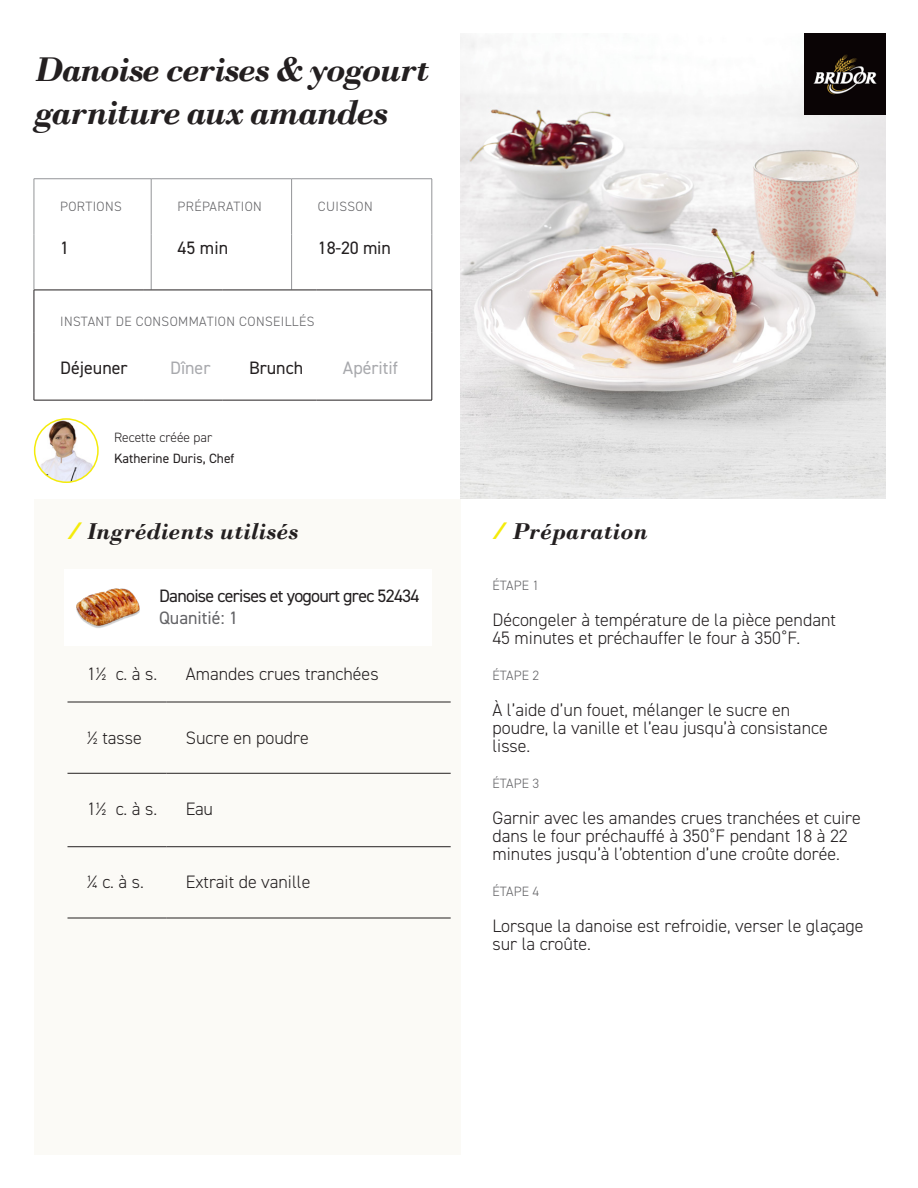
<style>
.page{position:relative;width:918px;height:1188px;background:#fff}
.page>*{position:absolute;margin:0;border:0;box-sizing:border-box;transform-origin:0 0}
.t1{font:italic 700 36px/43.2px "Bodoni";letter-spacing:-.04em;color:#231f20}
.t2{font:italic 700 24px "Bodoni";color:#231f20}
.t3{font:300 18px/18px "DIN2014";color:#231f20}
.t4{font:18px "DIN2014";letter-spacing:-.04em;color:#231f20}
.t5{font:18px "DIN2014";color:#a8a9ad}
.t6{font:18px "DIN2014";color:#636366}
.t7{font:18px "DIN2014";color:#231f20}
.t8{font:300 13.5px "DIN2014";letter-spacing:.03em;color:#636366}
.t9{font:13.5px "DIN2014";color:#231f20}
.t10{font:300 13.5px "DIN2014";color:#231f20}
.s1{font-family:"DIN2014";font-style:normal;color:#f4eb0a}
</style>
<div class="page">
<hr style="left:34px;top:178px;width:117px;height:1px;background:#939598">
<hr style="left:34px;top:179px;width:1px;height:55px;background:#939598">
<hr style="left:151px;top:178px;width:141px;height:1px;background:#939598">
<hr style="left:151px;top:179px;width:1px;height:55px;background:#939598">
<hr style="left:292px;top:178px;width:140px;height:1px;background:#939598">
<hr style="left:291px;top:179px;width:1px;height:55px;background:#939598">
<hr style="left:432px;top:179px;width:1px;height:55px;background:#939598">
<hr style="left:34px;top:234px;width:1px;height:55px;background:#939598">
<hr style="left:151px;top:234px;width:1px;height:55px;background:#939598">
<hr style="left:291px;top:234px;width:1px;height:55px;background:#939598">
<hr style="left:432px;top:234px;width:1px;height:55px;background:#939598">
<hr style="left:34px;top:290px;width:110px;height:1px;background:#231f20">
<hr style="left:34px;top:290px;width:1px;height:42px;background:#231f20">
<hr style="left:144px;top:290px;width:79px;height:1px;background:#231f20">
<hr style="left:223px;top:290px;width:94px;height:1px;background:#231f20">
<hr style="left:317px;top:290px;width:115px;height:1px;background:#231f20">
<hr style="left:432px;top:290px;width:1px;height:42px;background:#231f20">
<hr style="left:34px;top:332px;width:1px;height:68px;background:#231f20">
<hr style="left:432px;top:332px;width:1px;height:68px;background:#231f20">
<hr style="left:34px;top:400px;width:110px;height:1px;background:#231f20">
<hr style="left:144px;top:400px;width:79px;height:1px;background:#231f20">
<hr style="left:223px;top:400px;width:94px;height:1px;background:#231f20">
<hr style="left:317px;top:400px;width:115px;height:1px;background:#231f20">
<img style="left:460px;top:34px;width:426px;height:465px">
<img style="left:35px;top:419px;width:63px;height:63px;border-radius:32px">
<div style="left:34px;top:418px;width:65px;height:65px;border:2px solid #f4eb0a;border-radius:50%"></div>
<div style="left:34px;top:499px;width:426px;height:655px;background:#fbfaf6"></div>
<hr style="left:68px;top:702px;width:98px;height:1px;background:#231f20">
<hr style="left:166px;top:702px;width:285px;height:1px;background:#231f20">
<hr style="left:68px;top:773px;width:98px;height:1px;background:#231f20">
<hr style="left:166px;top:773px;width:285px;height:1px;background:#231f20">
<hr style="left:68px;top:846px;width:98px;height:1px;background:#231f20">
<hr style="left:166px;top:846px;width:285px;height:1px;background:#231f20">
<hr style="left:68px;top:918px;width:98px;height:1px;background:#231f20">
<hr style="left:166px;top:918px;width:285px;height:1px;background:#231f20">
<div style="left:65px;top:570px;width:367px;height:76px;background:#fff"></div>
<img style="left:76px;top:588px;width:64px;height:40px">
<img style="left:805px;top:34px;width:81px;height:81px">
<p class="t1" style="left:34px;top:48px;width:396px">Danoise cerises &amp; yogourt garniture aux amandes</p>
<p class="t8" style="left:60px;top:199px;width:63px">PORTIONS</p>
<p class="t8" style="left:177px;top:199px;width:86px">PRÉPARATION</p>
<p class="t8" style="left:318px;top:199px;width:56px">CUISSON</p>
<p class="t4" style="left:60px;top:237px;width:10px">1</p>
<p class="t4" style="left:177px;top:237px;width:52px">45 min</p>
<p class="t4" style="left:318px;top:237px;width:75px">18-20 min</p>
<p class="t8" style="left:60px;top:313px;width:256px">INSTANT DE CONSOMMATION CONSEILLÉS</p>
<p class="t7" style="left:60px;top:356px;width:69px">Déjeuner</p>
<p class="t5" style="left:170px;top:356px;width:42px">Dîner</p>
<p class="t4" style="left:249px;top:356px;width:56px">Brunch</p>
<p class="t5" style="left:343px;top:356px;width:57px">Apéritif</p>
<p class="t10" style="left:114px;top:430px;width:100px">Recette créée par</p>
<p class="t9" style="left:114px;top:450px;width:122px">Katherine Duris, Chef</p>
<p class="t2" style="left:68px;top:517px;width:233px"><span class="s1">⁄</span> Ingrédients utilisés</p>
<p class="t4" style="left:159px;top:585px;width:262px">Danoise cerises et yogourt grec 52434</p>
<p class="t6" style="left:159px;top:607px;width:81px">Quanitié: 1</p>
<p class="t3" style="left:87px;top:665px;width:72px">1½ c. à s.</p>
<p class="t3" style="left:186px;top:665px;width:194px">Amandes crues tranchées</p>
<p class="t3" style="left:87px;top:728px;width:56px">½ tasse</p>
<p class="t3" style="left:186px;top:728px;width:125px">Sucre en poudre</p>
<p class="t3" style="left:87px;top:800px;width:72px">1½ c. à s.</p>
<p class="t3" style="left:186px;top:800px;width:29px">Eau</p>
<p class="t3" style="left:87px;top:873px;width:58px">¼ c. à s.</p>
<p class="t3" style="left:186px;top:873px;width:126px">Extrait de vanille</p>
<p class="t2" style="left:492px;top:517px;width:157px"><span class="s1">⁄</span> Préparation</p>
<p class="t8" style="left:492px;top:577px;width:48px">ÉTAPE 1</p>
<p class="t3" style="left:492px;top:611px;width:345px">Décongeler à température de la pièce pendant</p>
<p class="t3" style="left:492px;top:629px;width:309px">45 minutes et préchauffer le four à 350˚F.</p>
<p class="t8" style="left:492px;top:667px;width:48px">ÉTAPE 2</p>
<p class="t3" style="left:492px;top:701px;width:299px">À l’aide d’un fouet, mélanger le sucre en</p>
<p class="t3" style="left:492px;top:719px;width:337px">poudre, la vanille et l’eau jusqu’à consistance lisse.</p>
<p class="t8" style="left:492px;top:775px;width:48px">ÉTAPE 3</p>
<p class="t3" style="left:492px;top:809px;width:370px">Garnir avec les amandes crues tranchées et cuire dans le four préchauffé à 350˚F pendant 18 à 22 minutes jusqu’à l’obtention d’une croûte dorée.</p>
<p class="t8" style="left:492px;top:883px;width:48px">ÉTAPE 4</p>
<p class="t3" style="left:492px;top:917px;width:373px">Lorsque la danoise est refroidie, verser le glaçage sur la croûte.</p>
</div>
